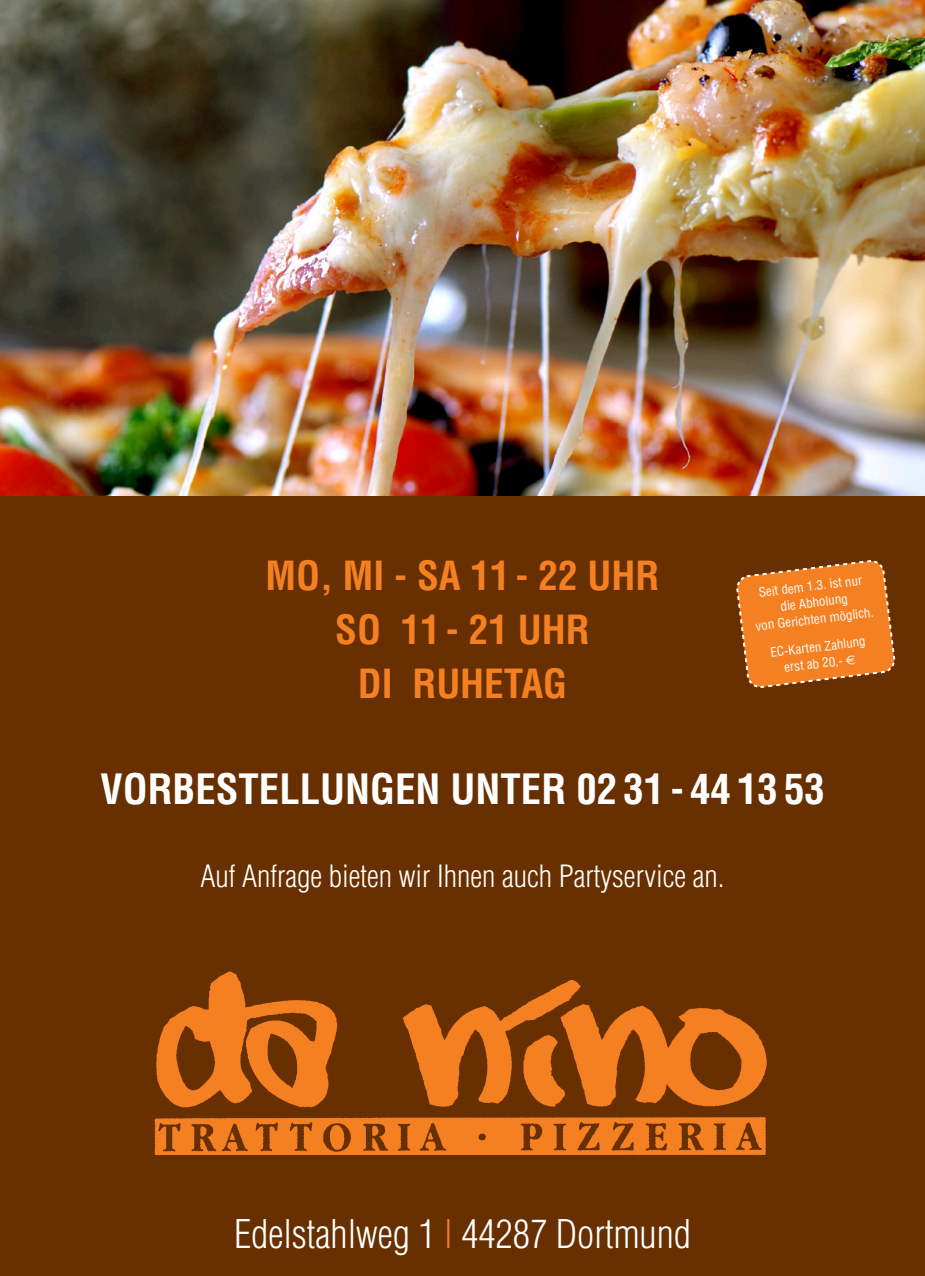
<style>
.page{position:relative;width:925px;height:1276px;background:#fff}
.page>*{position:absolute;margin:0;border:0;box-sizing:border-box;transform-origin:0 0}
.t1{font:700 condensed 40.8px "Helvetica";color:#fff}
.t2{font:700 condensed 39.2px/54.2px "Helvetica";color:#f58021;text-align:center}
.t3{font:300 condensed 38.6px "Helvetica";color:#fff}
.t4{font:300 condensed 30px "Helvetica";color:#fff}
.t5{font:condensed 12.8px/16.6px "Helvetica";color:#fff;text-align:center}
.s1{font-family:"Euro Sans";font-stretch:normal}
.s2{color:#f58021}
</style>
<div class="page">
<div style="left:0;top:0;width:924px;height:1276px;background:#683000"></div>
<img style="left:0;top:0;width:924px;height:495px">
<img style="left:154px;top:972px;width:613px;height:182px">
<svg style="left:736px;top:560px;width:159px;height:128px"></svg>
<h2 class="t2" style="left:265px;top:548px;width:395px">MO, MI - SA 11 - 22 UHR<br>SO 11 - 21 UHR<br>DI RUHETAG</h2>
<p class="t5" style="left:750px;top:585px;width:120px;rotate:-7deg">Seit dem 1.3. ist nur die Abholung<br>von Gerichten möglich.</p>
<p class="t5" style="left:769px;top:644px;width:97px;rotate:-7deg">EC-Karten Zahlung erst ab 20,- <span class="s1">E</span></p>
<h1 class="t1" style="left:100px;top:764px;width:726px">VORBESTELLUNGEN UNTER 02 31 - 44 13 53</h1>
<h3 class="t4" style="left:200px;top:858px;width:525px">Auf Anfrage bieten wir Ihnen auch Partyservice an.</h3>
<h3 class="t3" style="left:234px;top:1211px;width:458px">Edelstahlweg 1 <span class="s2">|</span> 44287 Dortmund</h3>
</div>
